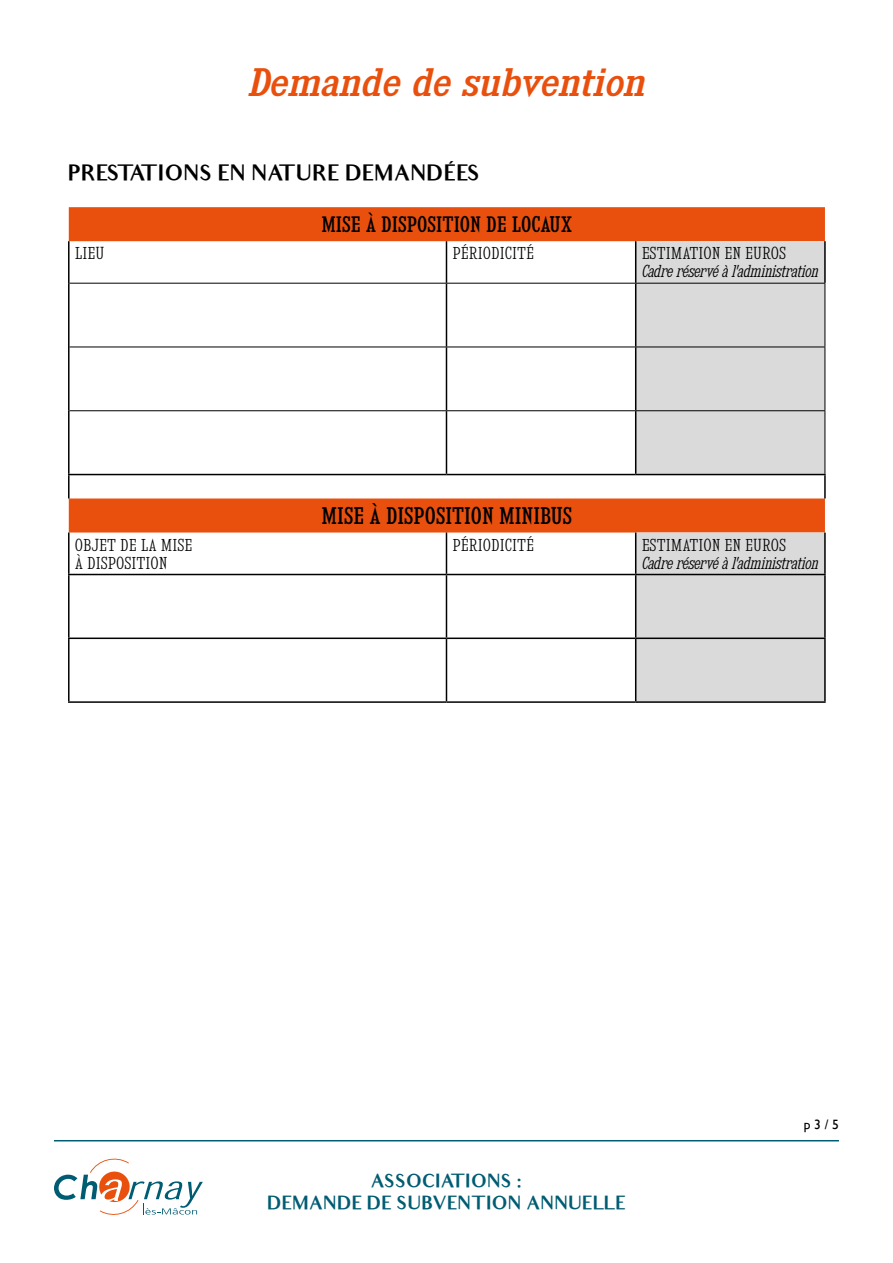
<style>
.page{position:relative;width:893px;height:1263px;background:#fff}
.page>*{position:absolute;margin:0;border:0;box-sizing:border-box;transform-origin:0 0}
.t1{font:italic 34.5px "Kingsbridge Rg";color:#e9500e}
.t2{font:700 21px "Audrey";color:#000}
.t3{font:21px "Kingsbridge Cd Rg";color:#000}
.t4{font:19.5px "Kingsbridge Cd Rg";color:#000}
.t5{font:700 18px/21.6px "Audrey";color:#005c72;text-align:center}
.t6{font:15px/18px "Kingsbridge Cd Lt";color:#000}
.t7{font:italic 15px "Kingsbridge Cd Lt";letter-spacing:-.01em;color:#000}
.t8{font:13.5px "Gill Sans";color:#000}
</style>
<div class="page">
<hr style="left:54px;top:1140px;width:785px;height:1px;background:#005c72">
<svg style="left:54px;top:1158px;width:149px;height:57px"></svg>
<svg style="left:69px;top:207px;width:756px;height:325px"></svg>
<svg style="left:636px;top:241px;width:189px;height:460px;background:#d6cbc6"></svg>
<hr style="left:68px;top:241px;width:2px;height:42px;background:#000">
<hr style="left:446px;top:241px;width:1px;height:42px;background:#000">
<hr style="left:68px;top:283px;width:2px;height:64px;background:#000">
<hr style="left:446px;top:284px;width:1px;height:63px;background:#000">
<hr style="left:68px;top:347px;width:2px;height:64px;background:#000">
<hr style="left:446px;top:347px;width:1px;height:63px;background:#000">
<hr style="left:68px;top:411px;width:2px;height:63px;background:#000">
<hr style="left:446px;top:411px;width:1px;height:63px;background:#000">
<hr style="left:68px;top:474px;width:378px;height:1px;background:#000">
<hr style="left:68px;top:475px;width:2px;height:23px;background:#000">
<hr style="left:446px;top:474px;width:190px;height:1px;background:#000">
<hr style="left:68px;top:532px;width:2px;height:42px;background:#000">
<hr style="left:446px;top:532px;width:1px;height:42px;background:#000">
<hr style="left:68px;top:574px;width:378px;height:1px;background:#000">
<hr style="left:68px;top:575px;width:2px;height:62px;background:#000">
<hr style="left:446px;top:574px;width:190px;height:1px;background:#000">
<hr style="left:446px;top:575px;width:1px;height:62px;background:#000">
<hr style="left:68px;top:637px;width:378px;height:2px;background:#000">
<hr style="left:68px;top:639px;width:2px;height:62px;background:#000">
<hr style="left:446px;top:637px;width:190px;height:2px;background:#000">
<hr style="left:446px;top:639px;width:1px;height:62px;background:#000">
<hr style="left:68px;top:701px;width:378px;height:2px;background:#000">
<hr style="left:446px;top:701px;width:190px;height:2px;background:#000">
<hr style="left:70px;top:283px;width:376px;height:1px;background:#000">
<hr style="left:446px;top:283px;width:190px;height:1px;background:#000">
<hr style="left:635px;top:241px;width:1px;height:42px;background:#000">
<hr style="left:824px;top:241px;width:2px;height:42px;background:#000">
<hr style="left:635px;top:284px;width:1px;height:63px;background:#000">
<hr style="left:635px;top:347px;width:1px;height:63px;background:#000">
<hr style="left:636px;top:474px;width:190px;height:1px;background:#000">
<hr style="left:824px;top:475px;width:2px;height:23px;background:#000">
<hr style="left:70px;top:347px;width:376px;height:1px;background:#000">
<hr style="left:446px;top:347px;width:190px;height:1px;background:#000">
<hr style="left:70px;top:410px;width:376px;height:1px;background:#000">
<hr style="left:446px;top:410px;width:190px;height:1px;background:#000">
<hr style="left:635px;top:411px;width:1px;height:63px;background:#000">
<hr style="left:635px;top:532px;width:1px;height:42px;background:#000">
<hr style="left:824px;top:532px;width:2px;height:42px;background:#000">
<hr style="left:636px;top:574px;width:190px;height:1px;background:#000">
<hr style="left:635px;top:575px;width:1px;height:62px;background:#000">
<hr style="left:824px;top:575px;width:2px;height:62px;background:#000">
<hr style="left:636px;top:637px;width:190px;height:2px;background:#000">
<hr style="left:635px;top:639px;width:1px;height:62px;background:#000">
<hr style="left:824px;top:639px;width:2px;height:62px;background:#000">
<hr style="left:636px;top:701px;width:190px;height:2px;background:#000">
<hr style="left:636px;top:283px;width:189px;height:1px;background:#000">
<hr style="left:825px;top:284px;width:1px;height:63px;background:#000">
<hr style="left:636px;top:347px;width:189px;height:1px;background:#000">
<hr style="left:825px;top:347px;width:1px;height:63px;background:#000">
<hr style="left:636px;top:410px;width:189px;height:1px;background:#000">
<hr style="left:825px;top:411px;width:1px;height:63px;background:#000">
<h1 class="t1" style="left:248px;top:61px;width:399px">Demande de subvention</h1>
<h2 class="t2" style="left:68px;top:161px;width:413px">PRESTATIONS EN NATURE DEMANDÉES</h2>
<h3 class="t4" style="left:321px;top:212px;width:253px">MISE À DISPOSITION DE LOCAUX</h3>
<p class="t6" style="left:75px;top:244px;width:31px">LIEU</p>
<p class="t6" style="left:452px;top:244px;width:83px">PÉRIODICITÉ</p>
<p class="t6" style="left:642px;top:244px;width:146px">ESTIMATION EN EUROS</p>
<p class="t7" style="left:642px;top:262px;width:178px">Cadre réservé à l’administration</p>
<h2 class="t3" style="left:322px;top:503px;width:252px">MISE À DISPOSITION MINIBUS</h2>
<p class="t6" style="left:75px;top:535px;width:119px">OBJET DE LA MISE<br>À DISPOSITION</p>
<p class="t6" style="left:452px;top:535px;width:83px">PÉRIODICITÉ</p>
<p class="t6" style="left:642px;top:535px;width:146px">ESTIMATION EN EUROS</p>
<p class="t7" style="left:642px;top:553px;width:178px">Cadre réservé à l’administration</p>
<p class="t5" style="left:267px;top:1171px;width:360px">ASSOCIATIONS :<br>DEMANDE DE SUBVENTION ANNUELLE</p>
<p class="t8" style="left:804px;top:1117px;width:37px">p 3 / 5</p>
</div>
